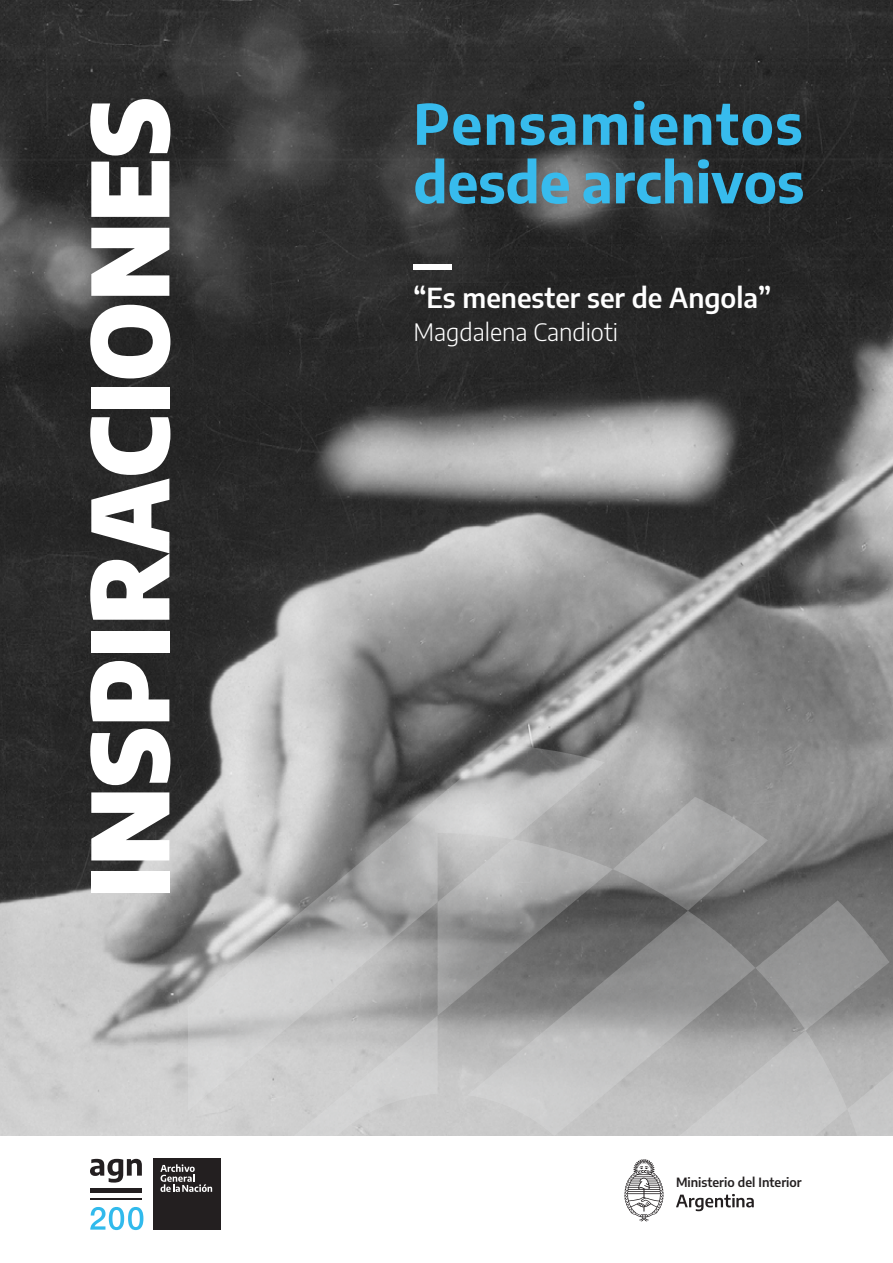
<style>
.page{position:relative;width:893px;height:1263px;background:#fff}
.page>*{position:absolute;margin:0;border:0;box-sizing:border-box;transform-origin:0 0}
.t1{font:900 semi-condensed 105.45px "Encode Sans";letter-spacing:.005em;color:#fff}
.t2{font:700 55.5px/58.5px "Encode Sans";letter-spacing:.01em;color:#37bbed}
.t3{font:600 27px "Encode Sans";color:#fff}
.t4{font:300 24px "Encode Sans";color:#fff}
.t5{font:600 12.6px "Encode Sans";color:#231f20}
</style>
<div class="page">
<img style="left:0;top:0;width:893px;height:1136px">
<svg style="left:613px;top:743px;width:280px;height:46px;background:#989898"></svg>
<svg style="left:189px;top:743px;width:416px;height:46px;background:#8d8d8d"></svg>
<svg style="left:189px;top:789px;width:704px;height:347px;background:#a6a7a7"></svg>
<svg style="left:90px;top:1207px;width:53px;height:23px"></svg>
<hr style="left:90px;top:1188px;width:52px;height:4px;background:#231f20">
<hr style="left:90px;top:1198px;width:52px;height:1px;background:#231f20">
<svg style="left:90px;top:1159px;width:52px;height:23px"></svg>
<div style="left:153px;top:1158px;width:68px;height:71px;background:#231f20"></div>
<svg style="left:160px;top:1164px;width:52px;height:28px"></svg>
<svg style="left:676px;top:1194px;width:78px;height:17px"></svg>
<svg style="left:624px;top:1159px;width:39px;height:62px"></svg>
<div style="left:413px;top:264px;width:38px;height:5px;background:#fff"></div>
<h1 class="t1" style="left:47px;top:898px;width:802px;rotate:-90deg">INSPIRACIONES</h1>
<p class="t2" style="left:413px;top:91px;width:392px">Pensamientos desde archivos</p>
<p class="t3" style="left:413px;top:278px;width:359px">“Es menester ser de Angola”</p>
<p class="t4" style="left:413px;top:315px;width:206px">Magdalena Candioti</p>
<p class="t5" style="left:676px;top:1173px;width:127px">Ministerio del Interior</p>
</div>
